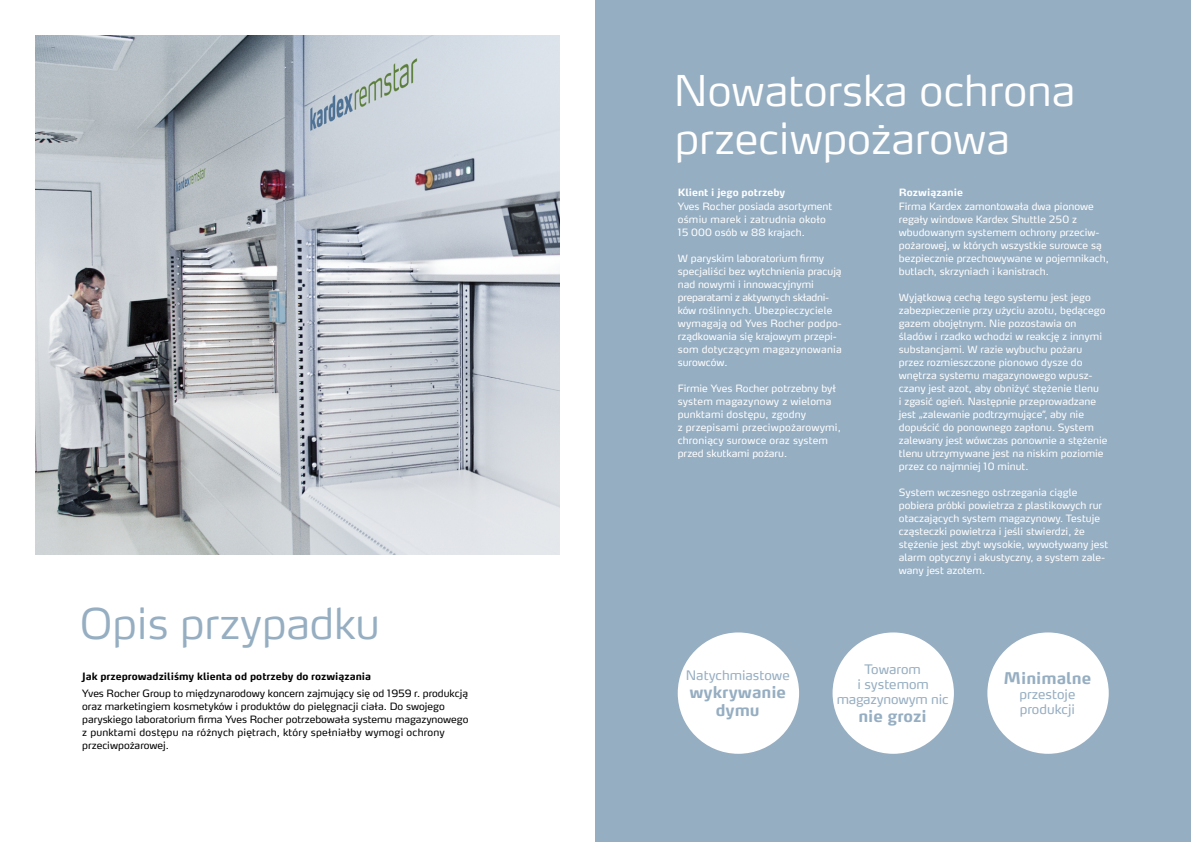
<style>
.page{position:relative;width:1191px;height:842px;background:#fff}
.page>*{position:absolute;margin:0;border:0;box-sizing:border-box;transform-origin:0 0}
.t1{font:300 42px/48px "Max Pro";color:#fff}
.t2{font:300 42px "Max Pro";color:#96aec2}
.t3{font:700 16px/18px "Max Pro";color:#96aec2;text-align:center}
.t4{font:13px/15px "Max Pro";color:#96aec2;text-align:center}
.t5{font:10px/13px "Max Pro";color:#fff}
.t6{font:10px/13px "Max Pro";color:#000}
.t7{font:700 10px "Max Pro";color:#000}
.t8{font:700 10px "Max Pro";color:#fff}
</style>
<div class="page">
<div style="left:595px;top:0;width:596px;height:842px;background:#96aec2"></div>
<img style="left:36px;top:36px;width:524px;height:518px">
<div style="left:677px;top:632px;width:122px;height:122px;background:#fff;border-radius:50%"></div>
<div style="left:832px;top:632px;width:122px;height:122px;background:#fff;border-radius:50%"></div>
<div style="left:987px;top:632px;width:121px;height:122px;background:#fff;border-radius:50%"></div>
<h1 class="t2" style="left:80px;top:588px;width:301px">Opis przypadku</h1>
<p class="t7" style="left:82px;top:668px;width:290px">Jak przeprowadziliśmy klienta od potrzeby do rozwiązania</p>
<p class="t6" style="left:82px;top:686px;width:388px">Yves Rocher Group to międzynarodowy koncern zajmujący się od 1959 r. produkcją oraz marketingiem kosmetyków i produktów do pielęgnacji ciała. Do swojego paryskiego laboratorium firma Yves Rocher potrzebowała systemu magazynowego z punktami dostępu na różnych piętrach, który spełniałby wymogi ochrony przeciwpożarowej.</p>
<h1 class="t1" style="left:674px;top:62px;width:403px">Nowatorska ochrona przeciwpożarowa</h1>
<p class="t8" style="left:899px;top:184px;width:66px">Rozwiązanie</p>
<p class="t5" style="left:899px;top:199px;width:211px">Firma Kardex zamontowała dwa pionowe regały windowe Kardex Shuttle 250 z wbudowanym systemem ochrony przeciw&shy;pożarowej, w których wszystkie surowce są bezpiecznie przechowywane w pojemnikach, butlach, skrzyniach i kanistrach.</p>
<p class="t5" style="left:899px;top:290px;width:210px">Wyjątkową cechą tego systemu jest jego zabezpieczenie przy użyciu azotu, będącego gazem obojętnym. Nie pozostawia on śladów i rzadko wchodzi w reakcję z innymi substancjami. W razie wybuchu pożaru przez rozmieszczone pionowo dysze do wnętrza systemu magazynowego wpusz&shy;czany jest azot, aby obniżyć stężenie tlenu<br>i zgasić ogień. Następnie przeprowadzane jest „zalewanie podtrzymujące”, aby nie dopuścić do ponownego zapłonu. System zalewany jest wówczas ponownie a stężenie tlenu utrzymywane jest na niskim poziomie przez co najmniej 10 minut.</p>
<p class="t5" style="left:899px;top:485px;width:211px">System wczesnego ostrzegania ciągle pobiera próbki powietrza z plastikowych rur otaczających system magazynowy. Testuje cząsteczki powietrza i jeśli stwierdzi, że stężenie jest zbyt wysokie, wywoływany jest alarm optyczny i akustyczny, a system zale&shy;wany jest azotem.</p>
<p class="t8" style="left:678px;top:184px;width:109px">Klient i jego potrzeby</p>
<p class="t5" style="left:678px;top:199px;width:156px">Yves Rocher posiada asortyment ośmiu marek i zatrudnia około<br>15 000 osób w 88 krajach.</p>
<p class="t5" style="left:678px;top:251px;width:166px">W paryskim laboratorium firmy specjaliści bez wytchnienia pracują nad nowymi i innowacyjnymi preparatami z aktywnych składni&shy;ków roślinnych. Ubezpieczyciele wymagają od Yves Rocher podpo&shy;rządkowania się krajowym przepi&shy;som dotyczącym magazynowania surowców.</p>
<p class="t5" style="left:678px;top:381px;width:164px">Firmie Yves Rocher potrzebny był system magazynowy z wieloma punktami dostępu, zgodny<br>z przepisami przeciwpożarowymi, chroniący surowce oraz system przed skutkami pożaru.</p>
<h3 class="t4" style="left:686px;top:666px;width:105px">Natychmiastowe</h3>
<h2 class="t3" style="left:689px;top:681px;width:98px">wykrywanie dymu</h2>
<h3 class="t4" style="left:836px;top:660px;width:113px">Towarom<br>i systemom magazynowym nic</h3>
<h2 class="t3" style="left:858px;top:705px;width:70px">nie grozi</h2>
<h2 class="t3" style="left:1003px;top:667px;width:89px">Minimalne</h2>
<h3 class="t4" style="left:1019px;top:685px;width:57px;text-align:left">przestoje produkcji</h3>
</div>
